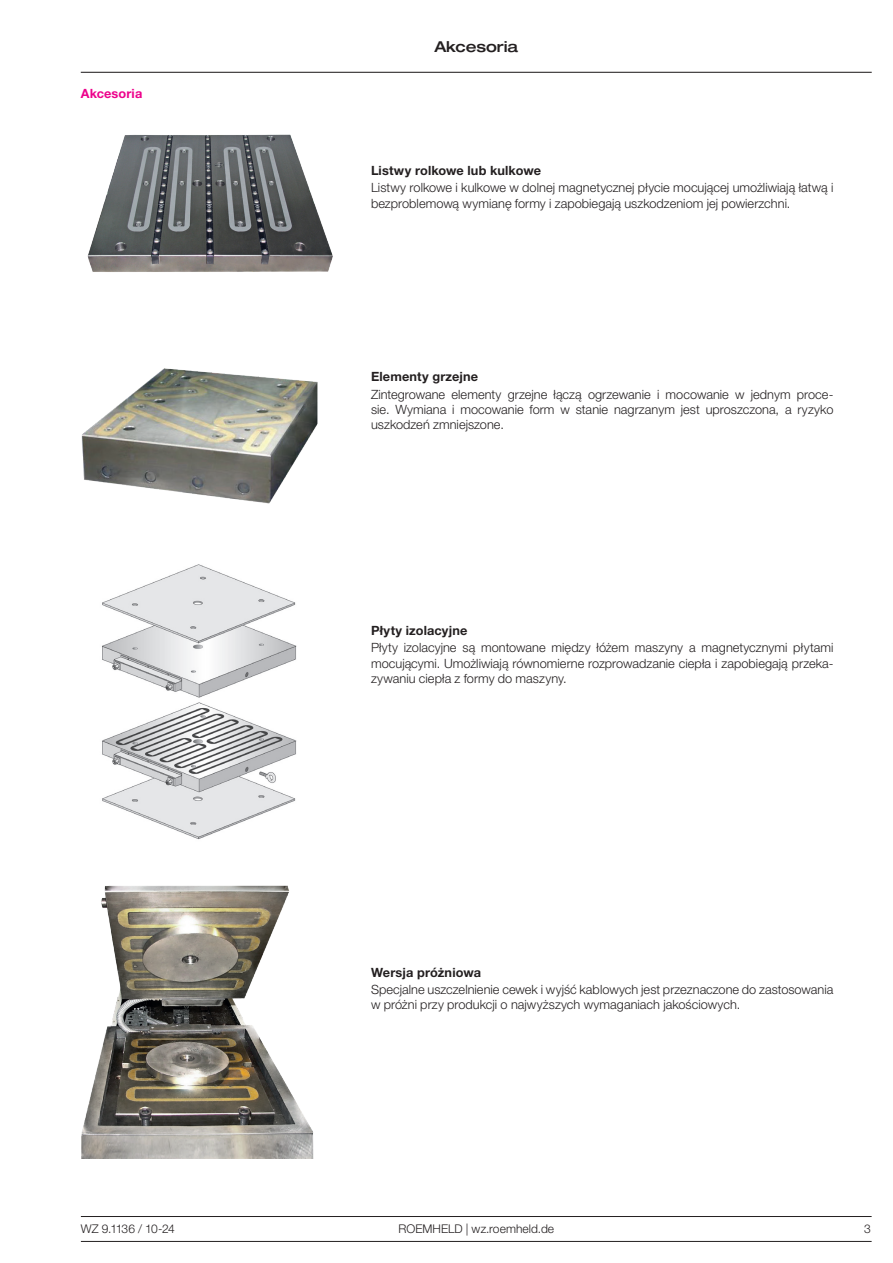
<style>
.page{position:relative;width:893px;height:1263px;background:#fff}
.page>*{position:absolute;margin:0;border:0;box-sizing:border-box;transform-origin:0 0}
.t1{font:500 expanded 15px "Helvetica Neue LT Pro";letter-spacing:-.005em;color:#231f20}
.t2{font:300 12.75px/15.3px "Helvetica Neue LT Pro";letter-spacing:.005em;color:#231f20}
.t3{font:700 12.75px "Helvetica Neue LT Pro";letter-spacing:.01em;color:#231f20}
.t4{font:700 12.75px "Helvetica Neue LT Pro";letter-spacing:.01em;color:#ed028c}
.t5{font:300 12px "Helvetica Neue LT Pro";letter-spacing:.005em;color:#231f20}
.t6{font:300 12px "Helvetica Neue LT Pro";letter-spacing:-.055em;color:#231f20}
</style>
<div class="page">
<hr style="left:81px;top:72px;width:791px;height:1px;background:#231f20">
<img style="left:102px;top:564px;width:195px;height:276px">
<img style="left:81px;top:368px;width:237px;height:136px">
<img style="left:81px;top:885px;width:233px;height:274px">
<img style="left:87px;top:134px;width:246px;height:138px">
<hr style="left:81px;top:1241px;width:791px;height:1px;background:#231f20">
<hr style="left:81px;top:1216px;width:791px;height:1px;background:#231f20">
<p class="t4" style="left:81px;top:86px;width:63px">Akcesoria</p>
<p class="t1" style="left:434px;top:37px;width:85px">Akcesoria</p>
<p class="t3" style="left:371px;top:163px;width:172px">Listwy rolkowe lub kulkowe</p>
<p class="t2" style="left:371px;top:180px;width:464px">Listwy rolkowe i kulkowe w dolnej magnetycznej płycie mocującej umożliwiają łatwą i bezproblemową wymianę formy i zapobiegają uszkodzeniom jej powierzchni.</p>
<p class="t3" style="left:371px;top:369px;width:109px">Elementy grzejne</p>
<p class="t2" style="left:371px;top:386px;width:464px;text-align:justify">Zintegrowane elementy grzejne łączą ogrzewanie i mocowanie w jednym proce&shy;sie. Wymiana i mocowanie form w stanie nagrzanym jest uproszczona, a ryzyko uszkodzeń zmniejszone.</p>
<p class="t3" style="left:371px;top:622px;width:98px">Płyty izolacyjne</p>
<p class="t2" style="left:371px;top:640px;width:464px;text-align:justify">Płyty izolacyjne są montowane między łóżem maszyny a magnetycznymi płytami mocującymi. Umożliwiają równomierne rozprowadzanie ciepła i zapobiegają przeka&shy;zywaniu ciepła z formy do maszyny.</p>
<p class="t3" style="left:371px;top:964px;width:112px">Wersja próżniowa</p>
<p class="t2" style="left:371px;top:981px;width:464px">Specjalne uszczelnienie cewek i wyjść kablowych jest przeznaczone do zastosowania w próżni przy produkcji o najwyższych wymaganiach jakościowych.</p>
<p class="t6" style="left:81px;top:1221px;width:96px">WZ 9.1136 / 10-24</p>
<p class="t5" style="left:398px;top:1221px;width:157px">ROEMHELD | wz.roemheld.de</p>
<p class="t5" style="left:864px;top:1221px;width:8px">3</p>
</div>
